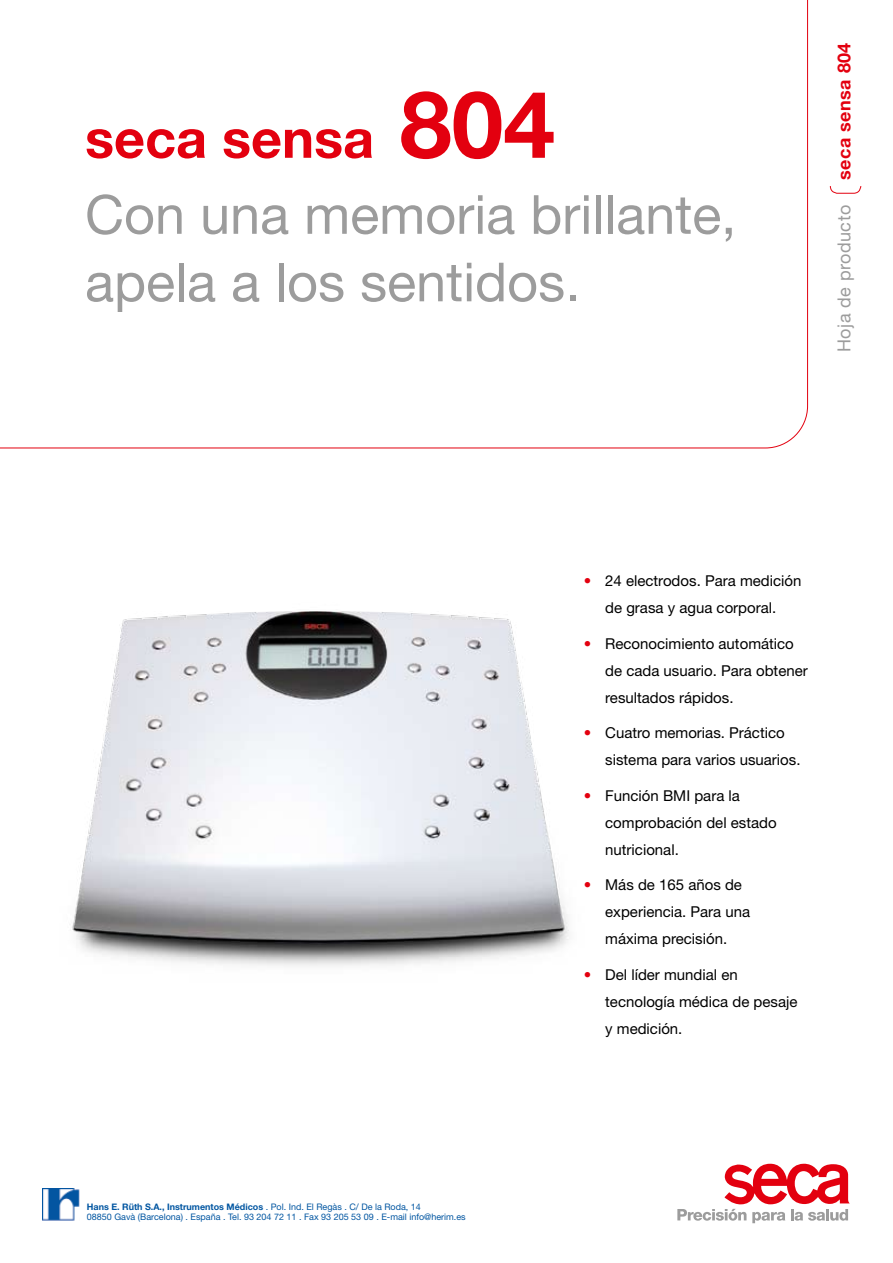
<style>
.page{position:relative;width:893px;height:1263px;background:#fff}
.page>*{position:absolute;margin:0;border:0;box-sizing:border-box;transform-origin:0 0}
.t1{font:54px/76.1px "Helvetica Neue";color:#9c9c9c}
.t2{font:18px "Helvetica Neue";letter-spacing:.025em;color:#9c9c9c}
.t3{font:700 18px "Helvetica Neue";letter-spacing:.025em;color:#e3000f}
.t4{font:15px/27px "Helvetica Neue";color:#000}
.t5{font:9px/10.5px "Helvetica Neue";color:#0055a1}
.s1{font-weight:700;color:#e3000f}
.s2{font-weight:700;font-size:93px;color:#e3000f}
.s3{font-weight:700}
.s4{color:#e3000f}
</style>
<div class="page">
<svg style="left:830px;top:186px;width:31px;height:8px"></svg>
<svg style="left:677px;top:1163px;width:173px;height:60px"></svg>
<img style="left:43px;top:1188px;width:36px;height:33px">
<img style="left:0;top:447px;width:654px;height:519px">
<h1 class="t1" style="left:85px;top:100px;width:653px"><span class="s1">seca sensa</span> <span class="s2">804<br></span>Con una memoria brillante,</h1>
<h1 class="t1" style="left:85px;top:243px;width:497px">apela a los sentidos.</h1>
<p class="t3" style="left:833px;top:180px;width:139px;rotate:-90deg">seca sensa 804</p>
<p class="t2" style="left:833px;top:352px;width:149px;rotate:-90deg">Hoja de producto</p>
<p class="t5" style="left:87px;top:1201px;width:380px"><span class="s3">Hans E. Rüth S.A., Instrumentos Médicos</span> . Pol. Ind. El Regàs . C/ De la Roda, 14<br>08850 Gavà (Barcelona) . España . Tel. 93 204 72 11 . Fax 93 205 53 09 . E-mail info@herim.es</p>
<p class="t4" style="left:584px;top:567px;width:219px;text-align:center"><span class="s4">•</span> 24 electrodos. Para medición de grasa y agua corporal.</p>
<p class="t4" style="left:605px;top:630px;width:204px;text-indent:-21px"><span class="s4">•</span> Reconocimiento automático de cada usuario. Para obtener resultados rápidos.</p>
<p class="t4" style="left:605px;top:719px;width:197px;text-indent:-21px"><span class="s4">•</span> Cuatro memorias. Práctico sistema para varios usuarios.</p>
<p class="t4" style="left:605px;top:782px;width:173px;text-indent:-21px"><span class="s4">•</span> Función BMI para la comprobación del estado nutricional.</p>
<p class="t4" style="left:605px;top:871px;width:147px;text-indent:-21px"><span class="s4">•</span> Más de 165 años de experiencia. Para una máxima precisión.</p>
<p class="t4" style="left:605px;top:961px;width:194px;text-indent:-21px"><span class="s4">•</span> Del líder mundial en tecnología médica de pesaje y medición.</p>
</div>
